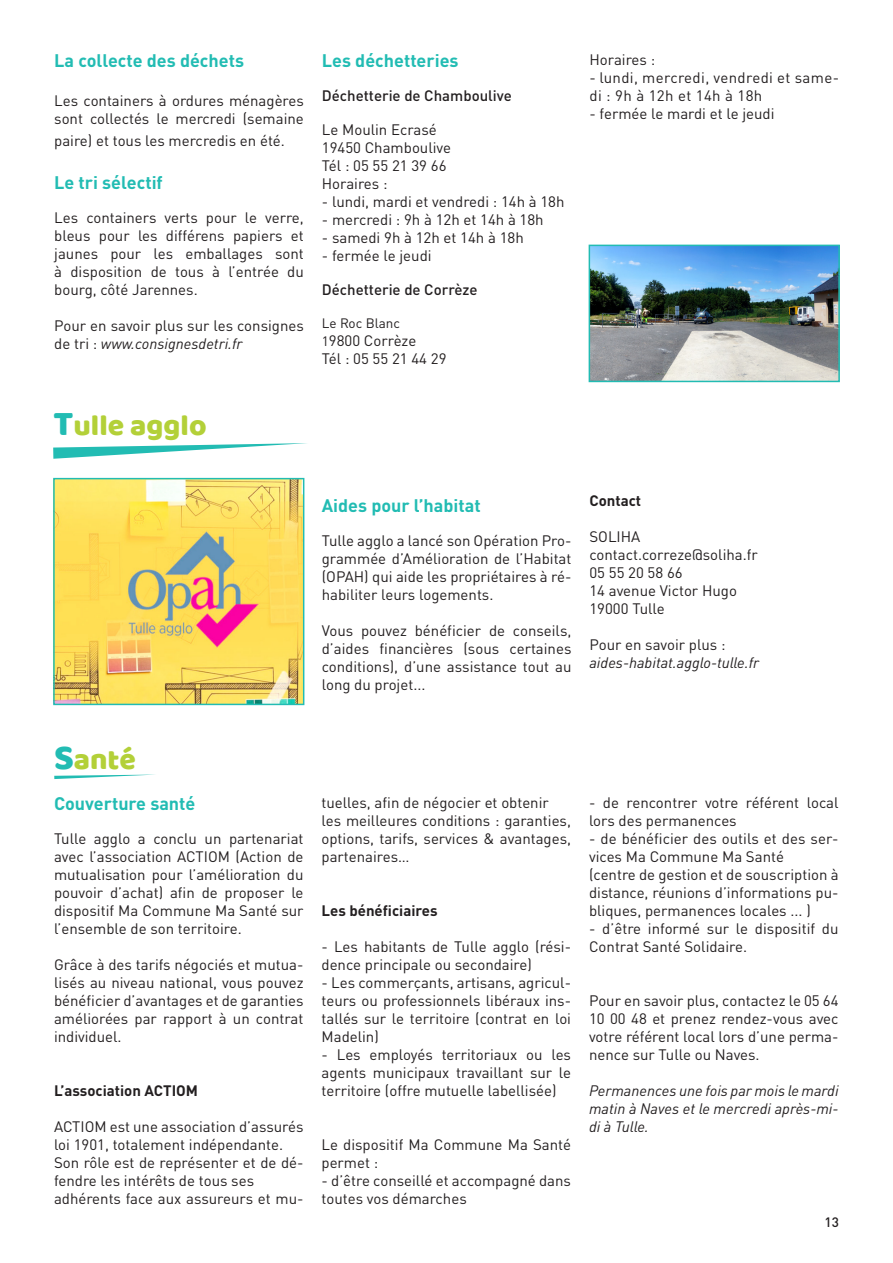
<style>
.page{position:relative;width:893px;height:1263px;background:#fff}
.page>*{position:absolute;margin:0;border:0;box-sizing:border-box;transform-origin:0 0}
.t1{font:30px "Baloo";color:#b3d038}
.t2{font:700 18px "DIN Pro";color:#22bcb3}
.t3{font:15px/18px "DIN Pro";color:#231f20;text-align:justify}
.t4{font:italic 15px/18px "DIN Pro";color:#231f20;text-align:justify}
.t5{font:15px/18px "DIN Pro";letter-spacing:.025em;color:#231f20}
.t6{font:500 15px "DIN Pro";color:#231f20}
.t7{font:700 15px "DIN Pro";color:#231f20}
.t8{font:13.5px "DIN Pro";color:#231f20}
.t9{font:500 13.5px "DIN Pro";color:#231f20}
.s1{font-style:italic}
.s2{font-size:13.5px}
.s3{font-size:36px;color:#22bcb3}
</style>
<div class="page">
<svg style="left:53px;top:443px;width:254px;height:16px"></svg>
<img style="left:592px;top:248px;width:245px;height:131px">
<div style="left:589px;top:245px;width:251px;height:137px;border:2px solid #22bcb3"></div>
<svg style="left:54px;top:774px;width:101px;height:5px"></svg>
<img style="left:56px;top:481px;width:245px;height:221px">
<div style="left:53px;top:478px;width:251px;height:227px;border:2px solid #22bcb3"></div>
<p class="t2" style="left:54px;top:45px;width:191px">La collecte des déchets</p>
<p class="t3" style="left:54px;top:91px;width:251px">Les containers à ordures ménagères sont collectés le mercredi (semaine</p>
<p class="t3" style="left:54px;top:130px;width:232px">paire) et tous les mercredis en été.</p>
<p class="t2" style="left:54px;top:168px;width:110px">Le tri sélectif</p>
<p class="t3" style="left:54px;top:208px;width:251px">Les containers verts pour le verre, bleus pour les différens papiers et jaunes pour les emballages sont à disposition de tous à l’entrée du bourg, côté Jarennes.</p>
<p class="t3" style="left:54px;top:316px;width:251px">Pour en savoir plus sur les consignes de tri : <span class="s1">www.consignesdetri.fr</span></p>
<p class="t2" style="left:322px;top:45px;width:138px">Les déchetteries</p>
<p class="t6" style="left:322px;top:83px;width:191px">Déchetterie de Chamboulive</p>
<p class="t3" style="left:322px;top:119px;width:117px">Le Moulin Ecrasé</p>
<p class="t3" style="left:322px;top:137px;width:131px">19450 Chamboulive</p>
<p class="t3" style="left:322px;top:155px;width:126px">Tél : 05 55 21 39 66</p>
<p class="t3" style="left:322px;top:173px;width:67px">Horaires :</p>
<p class="t3" style="left:322px;top:191px;width:244px">- lundi, mardi et vendredi : 14h à 18h</p>
<p class="t3" style="left:322px;top:209px;width:223px">- mercredi : 9h à 12h et 14h à 18h</p>
<p class="t3" style="left:322px;top:227px;width:203px">- samedi 9h à 12h et 14h à 18h</p>
<p class="t3" style="left:322px;top:245px;width:111px">- fermée le jeudi</p>
<p class="t6" style="left:322px;top:278px;width:157px">Déchetterie de Corrèze</p>
<p class="t8" style="left:322px;top:312px;width:80px">Le Roc Blanc</p>
<p class="t3" style="left:322px;top:330px;width:96px"><span class="s2">1</span>9800 Corrèze</p>
<p class="t3" style="left:322px;top:348px;width:126px">Tél : 05 55 21 44 29</p>
<p class="t1" style="left:54px;top:407px;width:155px"><span class="s3">T</span>ulle agglo</p>
<p class="t3" style="left:589px;top:49px;width:67px">Horaires :</p>
<p class="t5" style="left:589px;top:67px;width:251px">- lundi, mercredi, vendredi et same&shy;di : 9h à 12h et 14h à 18h</p>
<p class="t3" style="left:589px;top:103px;width:187px">- fermée le mardi et le jeudi</p>
<p class="t2" style="left:322px;top:490px;width:160px">Aides pour l’habitat</p>
<p class="t3" style="left:322px;top:530px;width:251px">Tulle agglo a lancé son Opération Pro&shy;grammée d’Amélioration de l’Habitat (OPAH) qui aide les propriétaires à ré&shy;habiliter leurs logements.</p>
<p class="t3" style="left:322px;top:620px;width:251px">Vous pouvez bénéficier de conseils, d’aides financières (sous certaines conditions), d’une assistance tout au long du projet...</p>
<p class="t7" style="left:589px;top:488px;width:53px">Contact</p>
<p class="t3" style="left:589px;top:526px;width:52px">SOLIHA</p>
<p class="t3" style="left:589px;top:544px;width:170px">contact.correze@soliha.fr</p>
<p class="t3" style="left:589px;top:562px;width:95px">05 55 20 58 66</p>
<p class="t3" style="left:589px;top:580px;width:149px">14 avenue Victor Hugo</p>
<p class="t3" style="left:589px;top:598px;width:77px">19000 Tulle</p>
<p class="t3" style="left:589px;top:634px;width:138px">Pour en savoir plus :</p>
<p class="t4" style="left:589px;top:652px;width:171px">aides-habitat.agglo-tulle.fr</p>
<p class="t1" style="left:54px;top:741px;width:83px"><span class="s3">S</span>anté</p>
<p class="t2" style="left:54px;top:788px;width:143px">Couverture santé</p>
<p class="t3" style="left:54px;top:828px;width:251px">Tulle agglo a conclu un partenariat avec l’association ACTIOM (Action de mutualisation pour l’amélioration du pouvoir d’achat) afin de proposer le dispositif Ma Commune Ma Santé sur l’ensemble de son territoire.</p>
<p class="t3" style="left:54px;top:954px;width:251px">Grâce à des tarifs négociés et mutua&shy;lisés au niveau national, vous pouvez bénéficier d’avantages et de garanties améliorées par rapport à un contrat individuel.</p>
<p class="t7" style="left:54px;top:1078px;width:146px">L’association ACTIOM</p>
<p class="t3" style="left:54px;top:1116px;width:251px">ACTIOM est une association d’assurés loi 1901, totalement indépendante.</p>
<p class="t3" style="left:54px;top:1152px;width:251px">Son rôle est de représenter et de dé&shy;fendre les intérêts de tous ses</p>
<p class="t3" style="left:54px;top:1188px;width:251px">adhérents face aux assureurs et mu-</p>
<p class="t3" style="left:322px;top:792px;width:229px">tuelles, afin de négocier et obtenir</p>
<p class="t3" style="left:322px;top:810px;width:251px">les meilleures conditions : garanties, options, tarifs, services &amp; avantages, partenaires…</p>
<p class="t7" style="left:322px;top:898px;width:118px">Les bénéficiaires</p>
<p class="t3" style="left:322px;top:936px;width:251px">- Les habitants de Tulle agglo (rési&shy;dence principale ou secondaire)</p>
<p class="t3" style="left:322px;top:972px;width:251px">- Les commerçants, artisans, agricul&shy;teurs ou professionnels libéraux ins&shy;tallés sur le territoire (contrat en loi Madelin)</p>
<p class="t3" style="left:322px;top:1044px;width:251px">- Les employés territoriaux ou les agents municipaux travaillant sur le territoire (offre mutuelle labellisée)</p>
<p class="t3" style="left:322px;top:1134px;width:251px">Le dispositif Ma Commune Ma Santé permet :</p>
<p class="t3" style="left:322px;top:1170px;width:251px">- d’être conseillé et accompagné dans toutes vos démarches</p>
<p class="t3" style="left:589px;top:792px;width:251px">- de rencontrer votre référent local lors des permanences</p>
<p class="t3" style="left:589px;top:828px;width:251px">- de bénéficier des outils et des ser&shy;vices Ma Commune Ma Santé</p>
<p class="t3" style="left:589px;top:864px;width:251px">(centre de gestion et de souscription à distance, réunions d’informations pu&shy;bliques, permanences locales ... )</p>
<p class="t3" style="left:589px;top:918px;width:251px">- d’être informé sur le dispositif du<br>Contrat Santé Solidaire.</p>
<p class="t3" style="left:589px;top:990px;width:251px">Pour en savoir plus, contactez le 05 64<br>10 00 48 et prenez rendez-vous avec votre référent local lors d’une perma&shy;nence sur Tulle ou Naves.</p>
<p class="t4" style="left:589px;top:1080px;width:251px">Permanences une fois par mois le mardi matin à Naves et le mercredi après-mi&shy;di à Tulle.</p>
<p class="t9" style="left:825px;top:1211px;width:16px">13</p>
</div>
